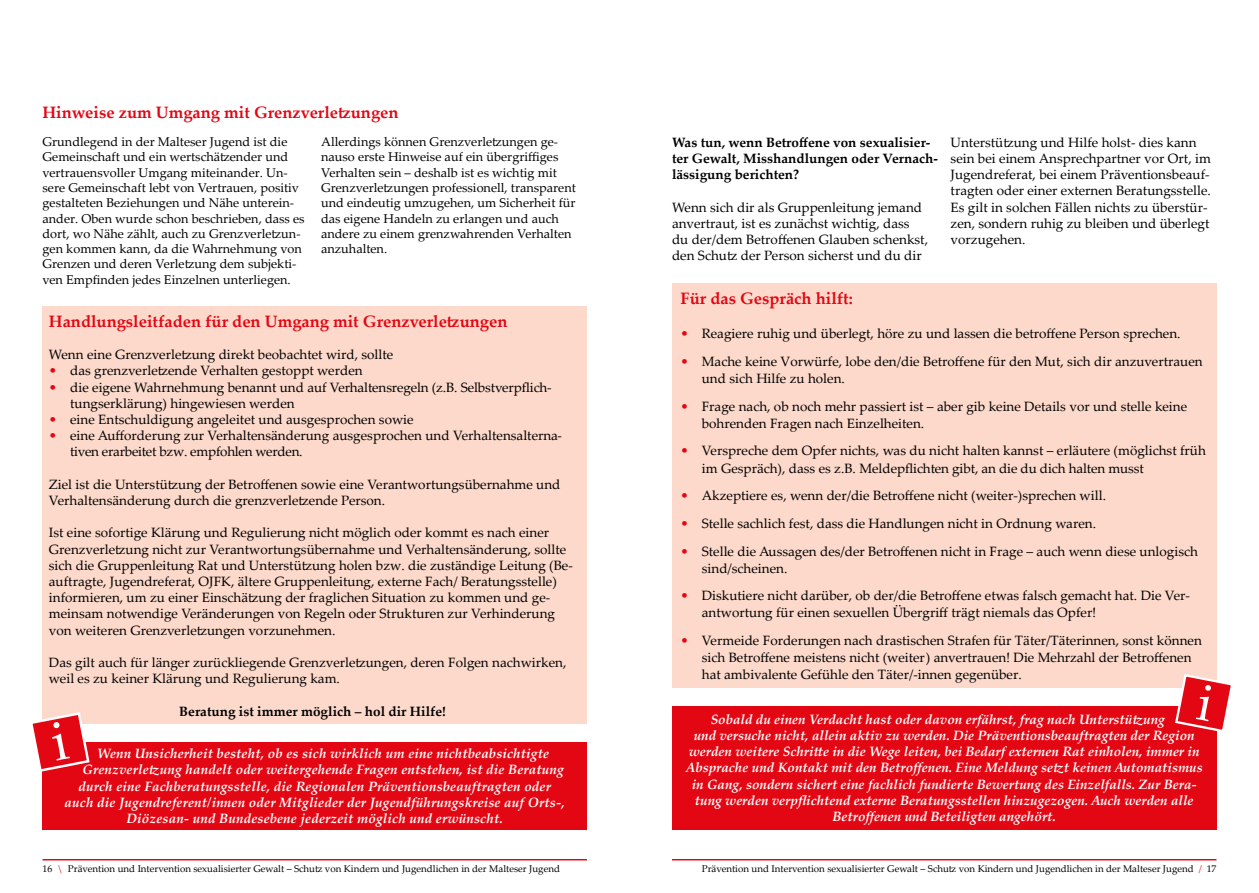
<style>
.page{position:relative;width:1259px;height:893px;background:#fff}
.page>*{position:absolute;margin:0;border:0;box-sizing:border-box;transform-origin:0 0}
.t1{font:700 16.5px "Palatino Linotype";color:#e30613}
.t2{font:13.5px/16.2px "Palatino Linotype";color:#000}
.t3{font:italic 700 13.5px "Palatino Linotype";color:#fff}
.t4{font:700 13.5px/16.2px "Palatino Linotype";color:#000}
.t5{font:12.75px/15.3px "Palatino Linotype";color:#000}
.t6{font:9.75px "Palatino Linotype";color:#000}
.s1{color:#e30613}
</style>
<div class="page">
<hr style="left:672px;top:859px;width:544px;height:1px;background:#e30613">
<hr style="left:43px;top:859px;width:544px;height:1px;background:#e30613">
<div style="left:672px;top:283px;width:544px;height:405px;background:#fcd9ca"></div>
<div style="left:43px;top:306px;width:544px;height:418px;background:#fcd9ca"></div>
<div style="left:43px;top:742px;width:544px;height:87px;background:#e30613"></div>
<svg style="left:32px;top:711px;width:58px;height:62px"></svg>
<div style="left:672px;top:706px;width:544px;height:123px;background:#e30613"></div>
<svg style="left:1175px;top:673px;width:56px;height:61px"></svg>
<p class="t1" style="left:43px;top:101px;width:357px">Hinweise zum Umgang mit Grenzverletzungen</p>
<p class="t5" style="left:43px;top:134px;width:264px">Grundlegend in der Malteser Jugend ist die Gemeinschaft und ein wertschätzender und vertrauensvoller Umgang miteinander. Un&shy;sere Gemeinschaft lebt von Vertrauen, positiv gestalteten Beziehungen und Nähe unterein&shy;ander. Oben wurde schon beschrieben, dass es dort, wo Nähe zählt, auch zu Grenzverletzun&shy;gen kommen kann, da die Wahrnehmung von Grenzen und deren Verletzung dem subjekti&shy;ven Empfinden jedes Einzelnen unterliegen.</p>
<p class="t5" style="left:321px;top:134px;width:256px">Allerdings können Grenzverletzungen ge&shy;nauso erste Hinweise auf ein übergriffiges Verhalten sein – deshalb ist es wichtig mit Grenzverletzungen professionell, transparent und eindeutig umzugehen, um Sicherheit für das eigene Handeln zu erlangen und auch andere zu einem grenzwahrenden Verhalten anzuhalten.</p>
<p class="t1" style="left:49px;top:309px;width:460px">Handlungsleitfaden für den Umgang mit Grenzverletzungen</p>
<p class="t2" style="left:49px;top:346px;width:346px">Wenn eine Grenzverletzung direkt beobachtet wird, sollte</p>
<p class="t2" style="left:49px;top:362px;width:315px"><span class="s1">•</span> das grenzverletzende Verhalten gestoppt werden</p>
<p class="t2" style="left:70px;top:378px;width:483px;text-indent:-21px"><span class="s1">•</span> die eigene Wahrnehmung benannt und auf Verhaltensregeln (z.B. Selbstverpflich&shy;tungserklärung) hingewiesen werden</p>
<p class="t2" style="left:49px;top:411px;width:366px"><span class="s1">•</span> eine Entschuldigung angeleitet und ausgesprochen sowie</p>
<p class="t2" style="left:70px;top:427px;width:493px;text-indent:-21px"><span class="s1">•</span> eine Aufforderung zur Verhaltensänderung ausgesprochen und Verhaltensalterna&shy;tiven erarbeitet bzw. empfohlen werden.</p>
<p class="t2" style="left:49px;top:476px;width:513px">Ziel ist die Unterstützung der Betroffenen sowie eine Verantwortungsübernahme und<br>Verhaltensänderung durch die grenzverletzende Person.</p>
<p class="t2" style="left:49px;top:524px;width:525px">Ist eine sofortige Klärung und Regulierung nicht möglich oder kommt es nach einer Grenzverletzung nicht zur Verantwortungsübernahme und Verhaltensänderung, sollte sich die Gruppenleitung Rat und Unterstützung holen bzw. die zuständige Leitung (Be&shy;auftragte, Jugendreferat, OJFK, ältere Gruppenleitung, externe Fach/ Beratungsstelle) informieren, um zu einer Einschätzung der fraglichen Situation zu kommen und ge&shy;meinsam notwendige Veränderungen von Regeln oder Strukturen zur Verhinderung von weiteren Grenzverletzungen vorzunehmen.</p>
<p class="t2" style="left:49px;top:654px;width:519px">Das gilt auch für länger zurückliegende Grenzverletzungen, deren Folgen nachwirken, weil es zu keiner Klärung und Regulierung kam.</p>
<p class="t4" style="left:179px;top:702px;width:268px">Beratung ist immer möglich – hol dir Hilfe!</p>
<p class="t3" style="left:97px;top:744px;width:453px">Wenn Unsicherheit besteht, ob es sich wirklich um eine nichtbeabsichtigte</p>
<p class="t3" style="left:82px;top:760px;width:483px">Grenzverletzung handelt oder weitergehende Fragen entstehen, ist die Beratung</p>
<p class="t3" style="left:78px;top:776px;width:474px">durch eine Fachberatungsstelle, die Regionalen Präventionsbeauftragten oder</p>
<p class="t3" style="left:65px;top:793px;width:501px">auch die Jugendreferent/innen oder Mitglieder der Jugendführungskreise auf Orts-,</p>
<p class="t3" style="left:127px;top:809px;width:378px">Diözesan- und Bundesebene jederzeit möglich und erwünscht.</p>
<p class="t4" style="left:672px;top:134px;width:267px">Was tun, wenn Betroffene von sexualisier&shy;ter Gewalt, Misshandlungen oder Vernach&shy;lässigung berichten?</p>
<p class="t2" style="left:672px;top:198px;width:257px">Wenn sich dir als Gruppenleitung jemand anvertraut, ist es zunächst wichtig, dass du der/dem Betroffenen Glauben schenkst, den Schutz der Person sicherst und du dir</p>
<p class="t2" style="left:950px;top:134px;width:262px">Unterstützung und Hilfe holst- dies kann sein bei einem Ansprechpartner vor Ort, im Jugendreferat, bei einem Präventionsbeauf&shy;tragten oder einer externen Beratungsstelle.<br>Es gilt in solchen Fällen nichts zu überstür&shy;zen, sondern ruhig zu bleiben und überlegt vorzugehen.</p>
<p class="t1" style="left:680px;top:287px;width:174px">Für das Gespräch hilft:</p>
<p class="t2" style="left:680px;top:325px;width:501px"><span class="s1">•</span> Reagiere ruhig und überlegt, höre zu und lassen die betroffene Person sprechen.</p>
<p class="t2" style="left:702px;top:352px;width:502px;line-height:17.1px;text-indent:-21px"><span class="s1">•</span> Mache keine Vorwürfe, lobe den/die Betroffene für den Mut, sich dir anzuvertrauen und sich Hilfe zu holen.</p>
<p class="t2" style="left:702px;top:397px;width:487px;line-height:17.1px;text-indent:-21px"><span class="s1">•</span> Frage nach, ob noch mehr passiert ist – aber gib keine Details vor und stelle keine bohrenden Fragen nach Einzelheiten.</p>
<p class="t2" style="left:702px;top:442px;width:505px;line-height:17.1px;text-indent:-21px"><span class="s1">•</span> Verspreche dem Opfer nichts, was du nicht halten kannst – erläutere (möglichst früh im Gespräch), dass es z.B. Meldepflichten gibt, an die du dich halten musst</p>
<p class="t2" style="left:680px;top:487px;width:427px"><span class="s1">•</span> Akzeptiere es, wenn der/die Betroffene nicht (weiter-)sprechen will.</p>
<p class="t2" style="left:680px;top:515px;width:417px"><span class="s1">•</span> Stelle sachlich fest, dass die Handlungen nicht in Ordnung waren.</p>
<p class="t2" style="left:702px;top:542px;width:497px;line-height:17.1px;text-indent:-21px"><span class="s1">•</span> Stelle die Aussagen des/der Betroffenen nicht in Frage – auch wenn diese unlogisch sind/scheinen.</p>
<p class="t2" style="left:702px;top:587px;width:490px;line-height:17.1px;text-indent:-21px"><span class="s1">•</span> Diskutiere nicht darüber, ob der/die Betroffene etwas falsch gemacht hat. Die Ver&shy;antwortung für einen sexuellen Übergriff trägt niemals das Opfer!</p>
<p class="t2" style="left:702px;top:631px;width:501px;line-height:17.1px;text-indent:-21px"><span class="s1">•</span> Vermeide Forderungen nach drastischen Strafen für Täter/Täterinnen, sonst können sich Betroffene meistens nicht (weiter) anvertrauen! Die Mehrzahl der Betroffenen hat ambivalente Gefühle den Täter/-innen gegenüber.</p>
<p class="t3" style="left:711px;top:710px;width:456px">Sobald du einen Verdacht hast oder davon erfährst, frag nach Unterstützung</p>
<p class="t3" style="left:693px;top:726px;width:502px">und versuche nicht, allein aktiv zu werden. Die Präventionsbeauftragten der Region</p>
<p class="t3" style="left:689px;top:742px;width:512px">werden weitere Schritte in die Wege leiten, bei Bedarf externen Rat einholen, immer in</p>
<p class="t3" style="left:685px;top:758px;width:518px">Absprache und Kontakt mit den Betroffenen. Eine Meldung setzt keinen Automatismus</p>
<p class="t3" style="left:691px;top:774px;width:506px">in Gang, sondern sichert eine fachlich fundierte Bewertung des Einzelfalls. Zur Bera-</p>
<p class="t3" style="left:695px;top:791px;width:500px">tung werden verpflichtend externe Beratungsstellen hinzugezogen. Auch werden alle</p>
<p class="t3" style="left:832px;top:807px;width:225px">Betroffenen und Beteiligten angehört.</p>
<p class="t6" style="left:43px;top:861px;width:519px">16 <span class="s1">\</span> Prävention und Intervention sexualisierter Gewalt – Schutz von Kindern und Jugendlichen in der Malteser Jugend</p>
<p class="t6" style="left:702px;top:861px;width:516px">Prävention und Intervention sexualisierter Gewalt – Schutz von Kindern und Jugendlichen in der Malteser Jugend <span class="s1">/</span> 17</p>
</div>
